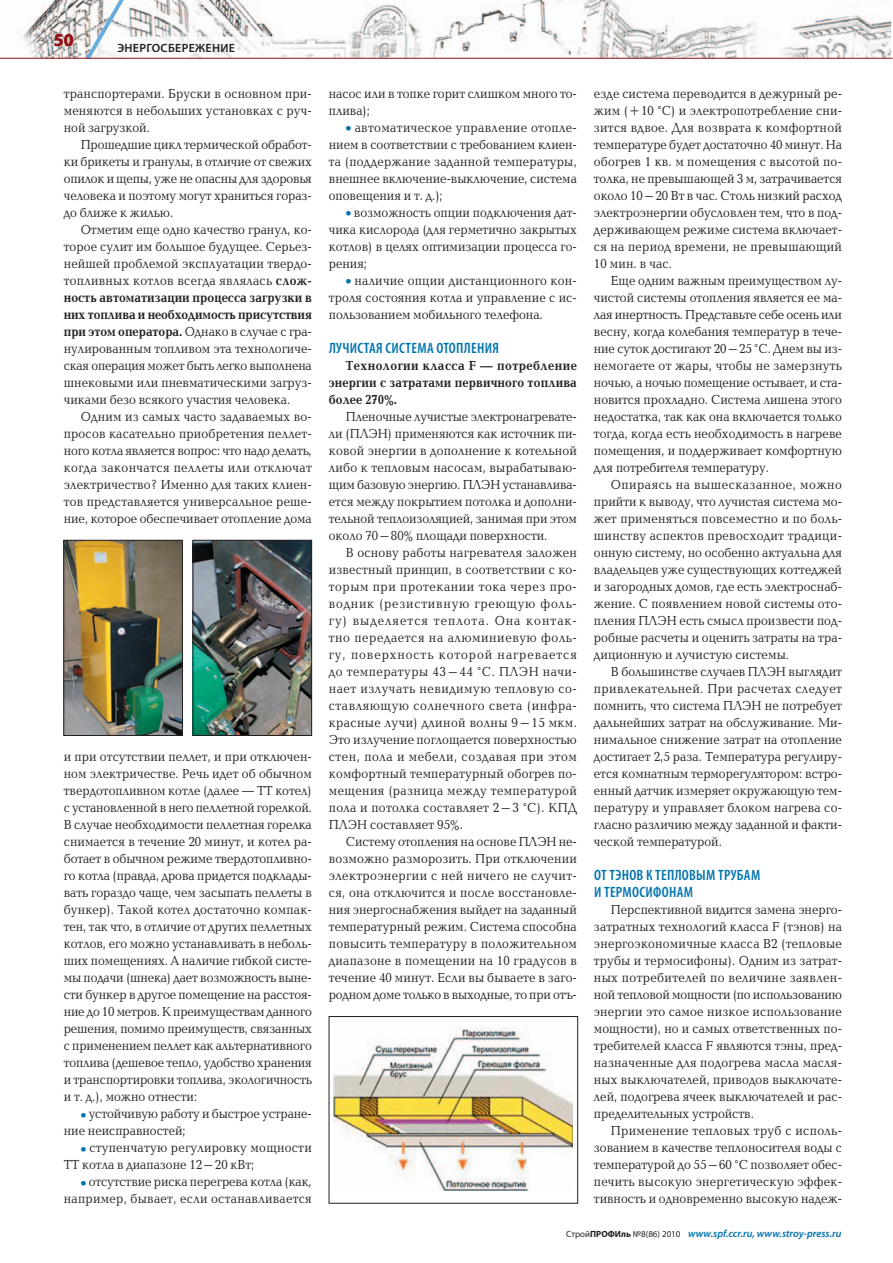
<style>
.page{position:relative;width:893px;height:1263px;background:#fff}
.page>*{position:absolute;margin:0;border:0;box-sizing:border-box;transform-origin:0 0}
.t1{font:700 18px "Myriad Pro";color:#941114}
.t2{font:600 condensed 15px/17px "Myriad Pro";letter-spacing:.02em;color:#0073ae}
.t3{font:13.5px/17px "Baltica C";color:#231f20;text-align:justify;scale:.9 1}
.t4{font:700 13.5px/17px "Baltica C";letter-spacing:.005em;color:#231f20;text-align:justify;scale:.9 1}
.t5{font:13.5px/17px "Baltica C";letter-spacing:.025em;color:#231f20;text-align:right;scale:.9 1}
.t6{font:13.5px/17px "Baltica C";letter-spacing:.02em;color:#231f20;scale:.9 1}
.t7{font:600 12px "Myriad Pro";letter-spacing:.025em;color:#231f20}
.t8{font:italic 600 10.5px "Myriad Pro";color:#0073ae}
.s1{font-weight:700}
.s2{font-family:"Free Set C";font-weight:700;color:#0073ae}
.s3{font-weight:400;font-style:normal;font-size:9px;color:#231f20}
.s4{font-weight:700;font-style:normal;font-size:9px;color:#231f20}
</style>
<div class="page">
<img style="left:0;top:0;width:891px;height:58px">
<img style="left:133px;top:37px;width:327px;height:21px">
<svg style="left:86px;top:0;width:47px;height:58px"></svg>
<hr style="left:0;top:58px;width:892px;height:1px;background:#941114">
<img style="left:66px;top:542px;width:115px;height:192px">
<div style="left:64px;top:540px;width:119px;height:196px;border:1px solid #231f20"></div>
<img style="left:195px;top:542px;width:115px;height:192px">
<div style="left:193px;top:540px;width:119px;height:196px;border:1px solid #231f20"></div>
<img style="left:334px;top:1027px;width:238px;height:164px">
<div style="left:329px;top:1016px;width:249px;height:187px;border:1px solid #231f20"></div>
<h1 class="t1" style="left:54px;top:34px;width:21px">50</h1>
<p class="t7" style="left:117px;top:44px;width:119px">ЭНЕРГОСБЕРЕЖЕНИЕ</p>
<p class="t3" style="left:64px;top:86px;width:277px">транспортерами. Бруски в основном при&shy;меняются в небольших установках с руч&shy;ной загрузкой.</p>
<p class="t3" style="left:64px;top:137px;width:277px;text-indent:17px">Прошедшие цикл термической обработ&shy;ки брикеты и гранулы, в отличие от свежих опилок и щепы, уже не опасны для здоровья человека и поэтому могут храниться гораз&shy;до ближе к жилью.</p>
<p class="t3" style="left:64px;top:222px;width:277px;text-indent:17px">Отметим еще одно качество гранул, ко&shy;торое сулит им большое будущее. Серьез&shy;нейшей проблемой эксплуатации твердо&shy;топливных котлов всегда являлась <span class="s1">слож&shy;ность автоматизации процесса загрузки в них топлива и необходимость присутствия при этом оператора.</span> Однако в случае c гра&shy;нулированным топливом эта технологиче&shy;ская операция может быть легко выполнена шнековыми или пневматическими загруз&shy;чиками безо всякого участия человека.</p>
<p class="t3" style="left:64px;top:409px;width:277px;text-indent:17px">Одним из самых часто задаваемых во&shy;просов касательно приобретения пеллет&shy;ного котла является вопрос: что надо делать, когда закончатся пеллеты или отключат электричество? Именно для таких клиен&shy;тов представляется универсальное реше&shy;ние, которое обеспечивает отопление дома</p>
<p class="t3" style="left:64px;top:750px;width:277px">и при отсутствии пеллет, и при отключен&shy;ном электричестве. Речь идет об обычном твердотопливном котле (далее — ТТ котел) с установленной в него пеллетной горелкой.<br>В случае необходимости пеллетная горелка снимается в течение 20 минут, и котел ра&shy;ботает в обычном режиме твердотопливно&shy;го котла (правда, дрова придется подклады&shy;вать гораздо чаще, чем засыпать пеллеты в бункер). Такой котел достаточно компак&shy;тен, так что, в отличие от других пеллетных котлов, его можно устанавливать в неболь&shy;ших помещениях. А наличие гибкой систе&shy;мы подачи (шнека) дает возможность выне&shy;сти бункер в другое помещение на расстоя&shy;ние до 10 метров. К преимуществам данного решения, помимо преимуществ, связанных с применением пеллет как альтернативного топлива (дешевое тепло, удобство хранения и транспортировки топлива, экологичность и т. д.), можно отнести:</p>
<p class="t3" style="left:64px;top:1107px;width:277px;text-indent:17px"><span class="s2">•</span> устойчивую работу и быстрое устране&shy;ние неисправностей;</p>
<p class="t6" style="left:64px;top:1141px;width:277px;text-indent:17px"><span class="s2">•</span> ступенчатую регулировку мощности<br>ТТ котла в диапазоне 12–20 кВт;</p>
<p class="t5" style="left:64px;top:1175px;width:277px"><span class="s2">•</span> отсутствие риска перегрева котла (как, например, бывает, если останавливается</p>
<p class="t3" style="left:329px;top:86px;width:277px">насос или в топке горит слишком много то&shy;плива);</p>
<p class="t3" style="left:329px;top:120px;width:277px;text-indent:17px"><span class="s2">•</span> автоматическое управление отопле&shy;нием в соответствии с требованием клиен&shy;та (поддержание заданной температуры, внешнее включение-выключение, система оповещения и т. д.);</p>
<p class="t3" style="left:329px;top:205px;width:277px;text-indent:17px"><span class="s2">•</span> возможность опции подключения дат&shy;чика кислорода (для герметично закрытых котлов) в целях оптимизации процесса го&shy;рения;</p>
<p class="t3" style="left:329px;top:273px;width:277px;text-indent:17px"><span class="s2">•</span> наличие опции дистанционного кон&shy;троля состояния котла и управление с ис&shy;пользованием мобильного телефона.</p>
<p class="t2" style="left:329px;top:341px;width:171px">ЛУЧИСТАЯ СИСТЕМА ОТОПЛЕНИЯ</p>
<p class="t4" style="left:329px;top:358px;width:277px;text-indent:17px">Технологии класса F — потребление энергии с затратами первичного топлива более 270%.</p>
<p class="t3" style="left:329px;top:409px;width:277px;text-indent:17px">Пленочные лучистые электронагревате&shy;ли (ПЛЭН) применяются как источник пи&shy;ковой энергии в дополнение к котельной либо к тепловым насосам, вырабатываю&shy;щим базовую энергию. ПЛЭН устанавлива&shy;ется между покрытием потолка и дополни&shy;тельной теплоизоляцией, занимая при этом около 70–80% площади поверхности.</p>
<p class="t3" style="left:329px;top:545px;width:277px;text-indent:17px">В основу работы нагревателя заложен известный принцип, в соответствии с ко&shy;торым при протекании тока через про&shy;водник (резистивную греющую фоль&shy;гу) выделяется теплота. Она контак&shy;тно передается на алюминиевую фоль&shy;гу, поверхность которой нагревается до температуры 43–44 °С. ПЛЭН начи&shy;нает излучать невидимую тепловую со&shy;ставляющую солнечного света (инфра&shy;красные лучи) длиной волны 9–15 мкм.<br>Это излучение поглощается поверхностью стен, пола и мебели, создавая при этом комфортный температурный обогрев по&shy;мещения (разница между температурой пола и потолка составляет 2–3 °С). КПД ПЛЭН составляет 95%.</p>
<p class="t3" style="left:329px;top:835px;width:277px;text-indent:17px">Систему отопления на основе ПЛЭН не&shy;возможно разморозить. При отключении электроэнергии с ней ничего не случит&shy;ся, она отключится и после восстановле&shy;ния энергоснабжения выйдет на заданный температурный режим. Система способна повысить температуру в положительном диапазоне в помещении на 10 градусов в течение 40 минут. Если вы бываете в заго&shy;родном доме только в выходные, то при отъ-</p>
<p class="t3" style="left:594px;top:86px;width:277px">езде система переводится в дежурный ре&shy;жим (+10 °С) и электропотребление сни&shy;зится вдвое. Для возврата к комфортной температуре будет достаточно 40 минут. На обогрев 1 кв. м помещения с высотой по&shy;толка, не превышающей 3 м, затрачивается около 10–20 Вт в час. Столь низкий расход электроэнергии обусловлен тем, что в под&shy;держивающем режиме система включает&shy;ся на период времени, не превышающий 10 мин. в час.</p>
<p class="t3" style="left:594px;top:273px;width:277px;text-indent:17px">Еще одним важным преимуществом лу&shy;чистой системы отопления является ее ма&shy;лая инертность. Представьте себе осень или весну, когда колебания температур в тече&shy;ние суток достигают 20–25 °С. Днем вы из&shy;немогаете от жары, чтобы не замерзнуть ночью, а ночью помещение остывает, и ста&shy;новится прохладно. Система лишена этого недостатка, так как она включается только тогда, когда есть необходимость в нагреве помещения, и поддерживает комфортную для потребителя температуру.</p>
<p class="t3" style="left:594px;top:477px;width:277px;text-indent:17px">Опираясь на вышесказанное, можно прийти к выводу, что лучистая система мо&shy;жет применяться повсеместно и по боль&shy;шинству аспектов превосходит традици&shy;онную систему, но особенно актуальна для владельцев уже существующих коттеджей и загородных домов, где есть электроснаб&shy;жение. С появлением новой системы ото&shy;пления ПЛЭН есть смысл произвести под&shy;робные расчеты и оценить затраты на тра&shy;диционную и лучистую системы.</p>
<p class="t3" style="left:594px;top:665px;width:277px;text-indent:17px">В большинстве случаев ПЛЭН выглядит привлекательней. При расчетах следует помнить, что система ПЛЭН не потребует дальнейших затрат на обслуживание. Ми&shy;нимальное снижение затрат на отопление достигает 2,5 раза. Температура регулиру&shy;ется комнатным терморегулятором: встро&shy;енный датчик измеряет окружающую тем&shy;пературу и управляет блоком нагрева со&shy;гласно различию между заданной и факти&shy;ческой температурой.</p>
<p class="t2" style="left:594px;top:868px;width:168px">ОТ ТЭНОВ К ТЕПЛОВЫМ ТРУБАМ<br>И ТЕРМОСИФОНАМ</p>
<p class="t3" style="left:594px;top:903px;width:277px;text-indent:17px">Перспективной видится замена энерго&shy;затратных технологий класса F (тэнов) на энергоэкономичные класса В2 (тепловые трубы и термосифоны). Одним из затрат&shy;ных потребителей по величине заявлен&shy;ной тепловой мощности (по использованию энергии это самое низкое использование мощности), но и самых ответственных по&shy;требителей класса F являются тэны, пред&shy;назначенные для подогрева масла масля&shy;ных выключателей, приводов выключате&shy;лей, подогрева ячеек выключателей и рас&shy;пределительных устройств.</p>
<p class="t3" style="left:594px;top:1124px;width:277px;text-indent:17px">Применение тепловых труб с исполь&shy;зованием в качестве теплоносителя воды с температурой до 55–60 °С позволяет обес&shy;печить высокую энергетическую эффек&shy;тивность и одновременно высокую надеж-</p>
<p class="t8" style="left:566px;top:1230px;width:277px"><span class="s3">Cтрой</span><span class="s4">ПРОФИль</span> <span class="s3">№8(86) 2010</span> www.spf.ccr.ru, www.stroy-press.ru</p>
</div>
